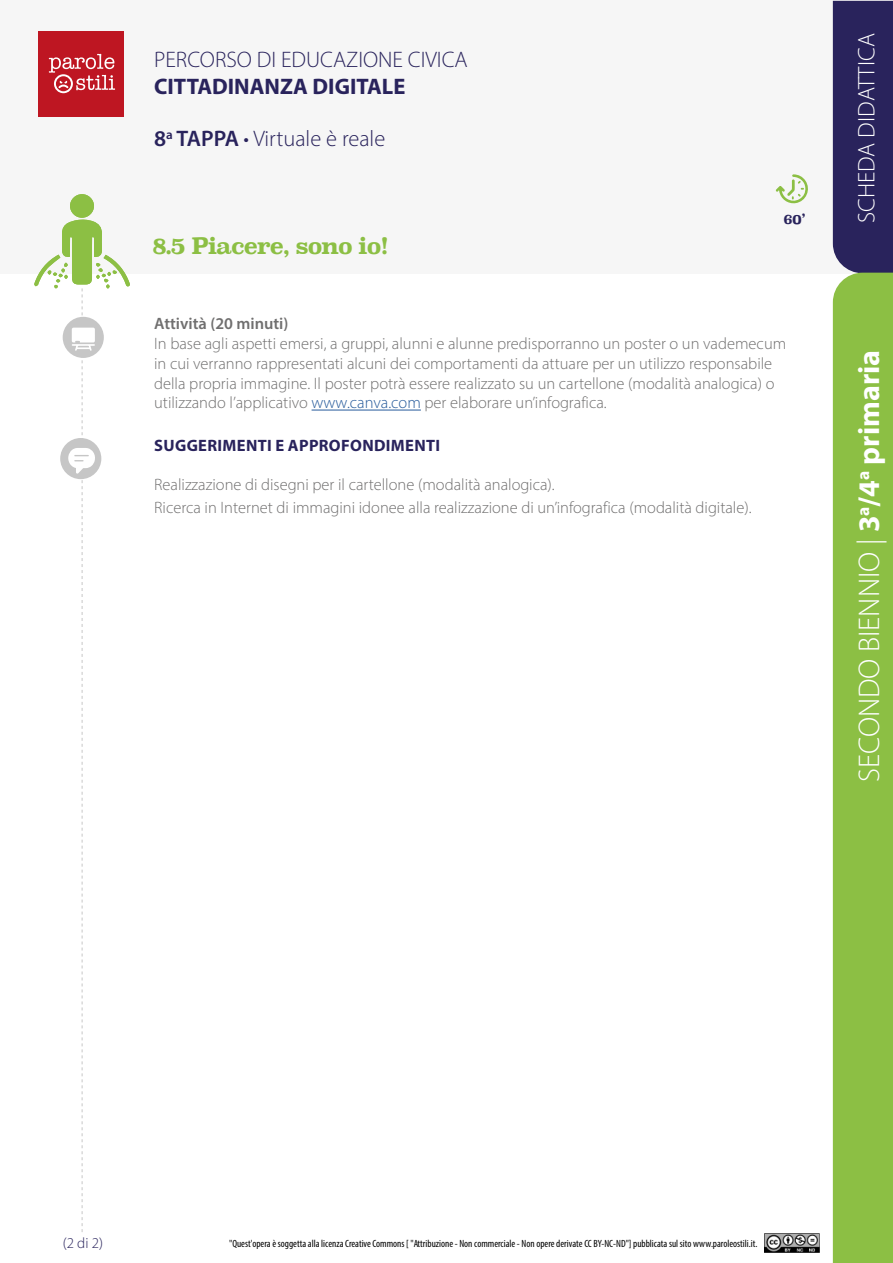
<style>
.page{position:relative;width:893px;height:1263px;background:#fff}
.page>*{position:absolute;margin:0;border:0;box-sizing:border-box;transform-origin:0 0}
.t1{font:300 30px "Myriad Pro";color:#fff}
.t2{font:300 24px "Myriad Pro";color:#fff}
.t3{font:300 22.5px "Myriad Pro";color:#29235c}
.t4{font:700 22.5px "Myriad Pro";color:#29235c}
.t5{font:700 22.5px "Superclarendon";letter-spacing:-.05em;color:#8cbf44}
.t6{font:300 16.5px/19.8px "Myriad Pro";color:#706f6f}
.t7{font:700 16.5px "Myriad Pro";letter-spacing:.02em;color:#29235c}
.t8{font:600 16.5px "Myriad Pro";color:#706f6f}
.t9{font:300 15px "Myriad Pro";color:#29235c}
.t10{font:700 13.5px "Superclarendon";color:#29235c}
.t11{font:condensed 10.5px "Myriad Pro";color:#000}
.s1{font-weight:600}
.s2{color:#275b9b}
.s3{font-weight:700}
</style>
<div class="page">
<img style="left:765px;top:1233px;width:54px;height:19px">
<div style="left:0;top:0;width:893px;height:273px;background:#f6f6f6"></div>
<div style="left:833px;top:1px;width:60px;height:272px;background:#29235c"></div>
<div style="left:833px;top:273px;width:60px;height:990px;background:#8cbf44"></div>
<div style="left:38px;top:31px;width:86px;height:86px;background:#be1622"></div>
<svg style="left:49px;top:54px;width:66px;height:39px"></svg>
<svg style="left:776px;top:174px;width:32px;height:30px"></svg>
<hr style="left:312px;top:410px;width:109px;height:1px;background:#275b9b">
<svg style="left:34px;top:194px;width:96px;height:1038px"></svg>
<h3 class="t3" style="left:154px;top:46px;width:315px">PERCORSO DI EDUCAZIONE CIVICA</h3>
<h3 class="t4" style="left:154px;top:72px;width:253px">CITTADINANZA DIGITALE</h3>
<h3 class="t3" style="left:154px;top:125px;width:233px"><span class="s1">8</span><sup>a</sup> <span class="s1">TAPPA</span> • Virtuale è reale</h3>
<h3 class="t5" style="left:152px;top:229px;width:239px">8.5 Piacere, sono io!</h3>
<p class="t10" style="left:783px;top:209px;width:23px">60’</p>
<p class="t8" style="left:154px;top:313px;width:136px">Attività (20 minuti)</p>
<p class="t6" style="left:154px;top:333px;width:634px">In base agli aspetti emersi, a gruppi, alunni e alunne predisporranno un poster o un vademecum in cui verranno rappresentati alcuni dei comportamenti da attuare per un utilizzo responsabile della propria immagine. Il poster potrà essere realizzato su un cartellone (modalità analogica) o utilizzando l’applicativo <span class="s2">www.canva.com</span> per elaborare un’infografica.</p>
<p class="t7" style="left:154px;top:434px;width:287px">SUGGERIMENTI E APPROFONDIMENTI</p>
<p class="t6" style="left:154px;top:473px;width:599px;line-height:22.5px">Realizzazione di disegni per il cartellone (modalità analogica).<br>Ricerca in Internet di immagini idonee alla realizzazione di un’infografica (modalità digitale).</p>
<h2 class="t2" style="left:852px;top:223px;width:191px;rotate:-90deg">SCHEDA DIDATTICA</h2>
<h1 class="t1" style="left:851px;top:782px;width:434px;rotate:-90deg">SECONDO BIENNIO | <span class="s3">3</span><sup>a</sup><span class="s3">/4</span><sup>a</sup> <span class="s3">primaria</span></h1>
<p class="t9" style="left:63px;top:1234px;width:42px">(2 di 2)</p>
<p class="t11" style="left:229px;top:1237px;width:530px">"Quest'opera è soggetta alla licenza Creative Commons [ "Attribuzione - Non commerciale - Non opere derivate CC BY-NC-ND"] pubblicata sul sito www.paroleostili.it.</p>
</div>
